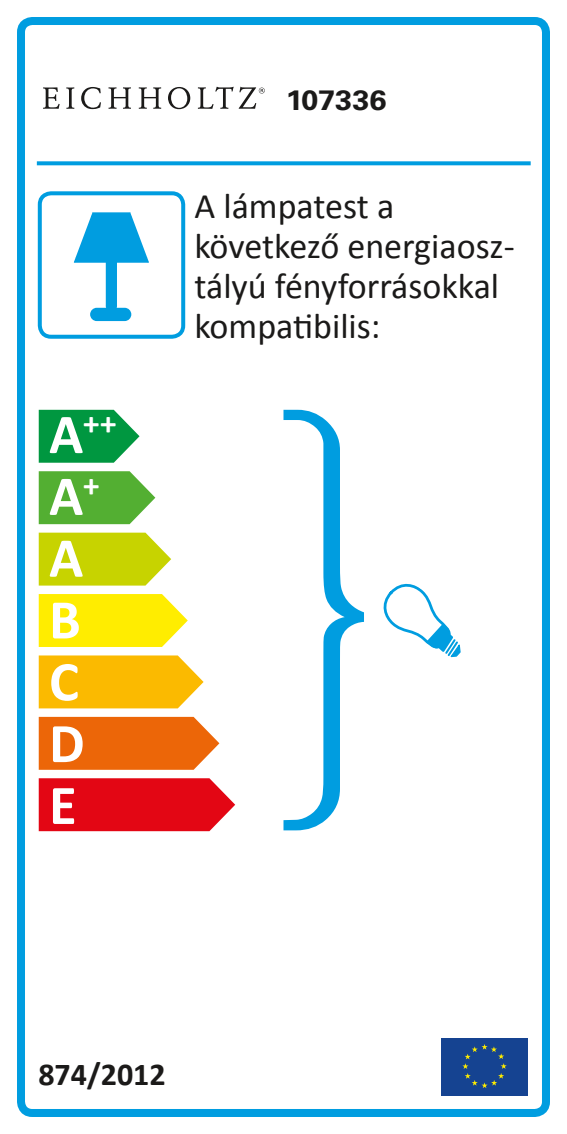
<style>
.page{position:relative;width:567px;height:1134px;background:#fff}
.page>*{position:absolute;margin:0;border:0;box-sizing:border-box;transform-origin:0 0}
.t1{font:700 56.4px/62px "Calibri";color:#fff}
.t2{font:36px/40px "Calibri";color:#1b1a19}
.t3{font:700 32.8px "Calibri";color:#fff}
.t4{font:700 32px "Calibri";color:#1b1a19}
.t5{font:700 28px "Univers LT Std";color:#1b1a19;scale:1.1 1}
.s1{font-size:56.4px}
</style>
<div class="page">
<div style="left:17px;top:17px;width:533px;height:1100px;border:8px solid #009de0;border-radius:11px"></div>
<svg style="left:37px;top:161px;width:494px;height:4px;background:#14a4e2"></svg>
<div style="left:38px;top:191px;width:147px;height:148px;border:4px solid #009de0;border-radius:11px"></div>
<svg style="left:39px;top:533px;width:132px;height:53px;background:#ccd71a"></svg>
<svg style="left:39px;top:471px;width:116px;height:53px;background:#66b748"></svg>
<svg style="left:39px;top:410px;width:101px;height:53px;background:#22a559"></svg>
<svg style="left:39px;top:594px;width:149px;height:53px;background:#ffee16"></svg>
<svg style="left:39px;top:655px;width:165px;height:53px;background:#fbc016"></svg>
<svg style="left:39px;top:717px;width:180px;height:53px;background:#ed7019"></svg>
<svg style="left:39px;top:778px;width:196px;height:53px;background:#e41623"></svg>
<svg style="left:283px;top:410px;width:80px;height:420px"></svg>
<div style="left:441px;top:1037px;width:86px;height:58px;background:#154391"></div>
<svg style="left:462px;top:1044px;width:45px;height:44px"></svg>
<svg style="left:363px;top:583px;width:98px;height:75px"></svg>
<svg style="left:74px;top:212px;width:75px;height:102px"></svg>
<div style="left:90px;top:308px;width:41px;height:13px;background:#009de0;border-radius:7px"></div>
<svg style="left:43px;top:87px;width:222px;height:22px"></svg>
<p class="t3" style="left:49px;top:402px;width:69px"><span class="s1">A</span>++</p>
<h1 class="t1" style="left:49px;top:465px;width:52px">A<sup>+<br></sup>A<br>B<br>C<br>D<br>E</h1>
<p class="t5" style="left:286px;top:84px;width:93px">107336</p>
<p class="t2" style="left:194px;top:186px;width:322px">A lámpatest a következő energiaosz&shy;tályú fényforrásokkal kompatibilis:</p>
<p class="t4" style="left:38px;top:1054px;width:129px">874/2012</p>
</div>
